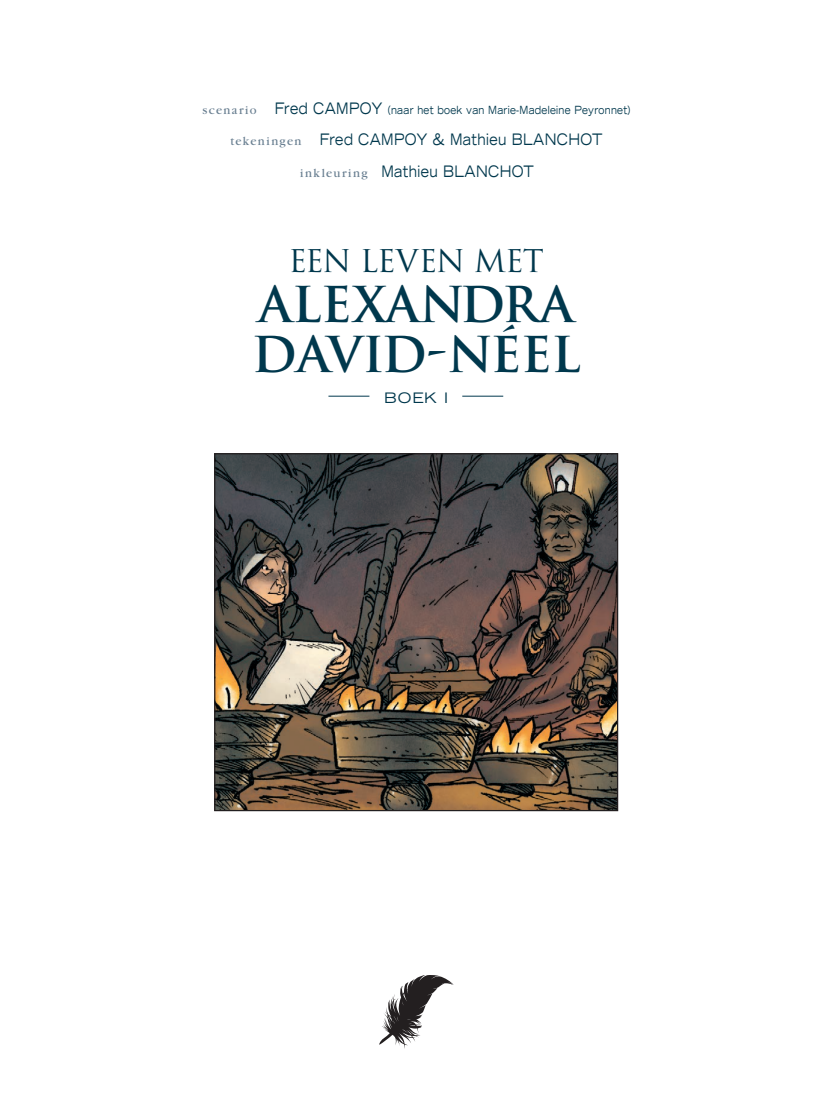
<style>
.page{position:relative;width:833px;height:1099px;background:#fff}
.page>*{position:absolute;margin:0;border:0;box-sizing:border-box;transform-origin:0 0}
.t1{font:700 48.12px/50px "Trajan Pro";color:#00384d}
.t2{font:30.5px "Trajan";letter-spacing:-.035em;color:#00384d}
.t3{font:expanded 15.75px "Trade Gothic LT";letter-spacing:.03em;color:#00384d;scale:.79 1}
.t4{font:expanded 14.5px "Trade Gothic LT";color:#00384d}
.t5{font:expanded 11.25px "Trade Gothic LT";letter-spacing:.03em;color:#00384d;scale:.79 1}
.s1{font-family:"Garamond";font-stretch:normal;font-size:12.5px;color:#697f91}
.s2{font-size:15.75px}
</style>
<div class="page">
<svg style="left:379px;top:975px;width:75px;height:73px"></svg>
<img style="left:216px;top:455px;width:400px;height:354px">
<div style="left:214px;top:453px;width:404px;height:358px;border:1px solid #231f20"></div>
<hr style="left:328px;top:396px;width:41px;height:1px;background:#00384d">
<hr style="left:462px;top:396px;width:41px;height:1px;background:#00384d">
<p class="t5" style="left:202px;top:103px;width:543px"><span class="s1">scenario</span> <span class="s2">Fred Campoy</span> (naar het boek van Marie-Madeleine Peyronnet)</p>
<p class="t3" style="left:230px;top:129px;width:473px"><span class="s1">tekeningen</span> Fred Campoy &amp; Mathieu Blanchot</p>
<p class="t3" style="left:300px;top:161px;width:297px"><span class="s1">inkleuring</span> Mathieu Blanchot</p>
<h2 class="t2" style="left:288px;top:243px;width:257px">EEN LEVEN MET</h2>
<h1 class="t1" style="left:252px;top:280px;width:330px">ALEXANDRA<br>DAVID-NÉEL</h1>
<p class="t4" style="left:384px;top:388px;width:65px">boek I</p>
</div>
